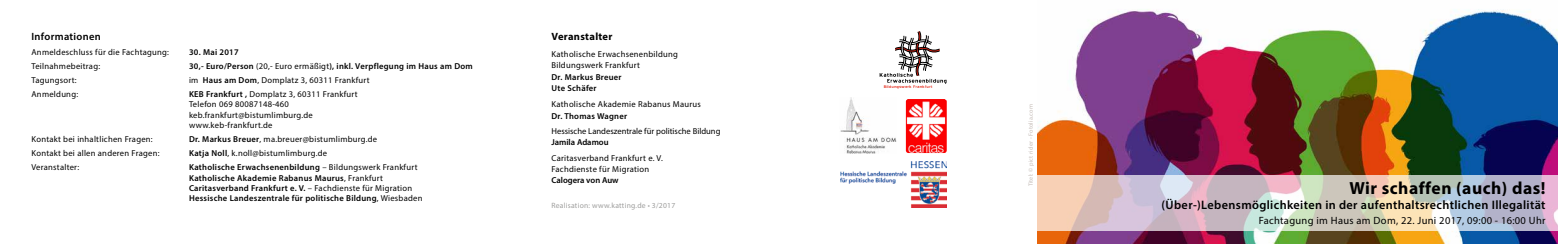
<style>
.page{position:relative;width:1558px;height:244px;background:#fff}
.page>*{position:absolute;margin:0;border:0;box-sizing:border-box;transform-origin:0 0}
.t1{font:700 17.5px "Myriad Pro";letter-spacing:.03em;color:#000}
.t2{font:600 12.25px "Myriad Pro";letter-spacing:.03em;color:#000}
.t3{font:10.5px "Myriad Pro";letter-spacing:.03em;color:#000}
.t4{font:600 10.5px "Myriad Pro";letter-spacing:.03em;color:#000}
.t5{font:700 10.5px "Myriad Pro";letter-spacing:.03em;color:#000}
.t6{font:8.58px/10.3px "Myriad Pro";letter-spacing:.03em;color:#000}
.t7{font:600 8.58px/10.3px "Myriad Pro";letter-spacing:.03em;color:#000}
.t8{font:8.58px "Myriad Pro";color:#000}
.t9{font:600 8.58px "Myriad Pro";color:#000}
.t10{font:7.61px "Myriad Pro";letter-spacing:.03em;color:#9d9d9c}
.t11{font:6.12px "Myriad Pro";letter-spacing:.03em;color:#c6bdb8}
.t12{font:4.73px "Blue Highway";color:#e42313}
.s1{font-weight:400}
.s2{font-weight:600}
</style>
<div class="page">
<img style="left:1037px;top:9px;width:521px;height:234px">
<svg style="left:1037px;top:174px;width:521px;height:55px;background:#d1c5c5"></svg>
<svg style="left:879px;top:31px;width:67px;height:53px"></svg>
<img style="left:840px;top:97px;width:56px;height:55px">
<img style="left:906px;top:99px;width:41px;height:53px">
<img style="left:840px;top:161px;width:107px;height:46px">
<p class="t4" style="left:31px;top:29px;width:71px">Informationen</p>
<p class="t6" style="left:32px;top:46px;width:139px">Anmeldeschluss für die Fachtagung:</p>
<p class="t7" style="left:189px;top:46px;width:51px">30. Mai 2017</p>
<p class="t6" style="left:32px;top:60px;width:70px">Teilnahmebeitrag:</p>
<p class="t7" style="left:189px;top:60px;width:285px">30,- Euro/Person <span class="s1">(20,- Euro ermäßigt</span>), inkl. Verpflegung im Haus am Dom</p>
<p class="t6" style="left:32px;top:74px;width:47px">Tagungsort:</p>
<p class="t6" style="left:189px;top:74px;width:182px">im <span class="s2">Haus am Dom</span>, Domplatz 3, 60311 Frankfurt</p>
<p class="t6" style="left:32px;top:88px;width:48px">Anmeldung:</p>
<p class="t6" style="left:189px;top:88px;width:170px"><span class="s2">KEB Frankfurt ,</span> Domplatz 3, 60311 Frankfurt<br>Telefon 069 80087148-460 keb.frankfurt@bistumlimburg.de www.keb-frankfurt.de</p>
<p class="t6" style="left:32px;top:133px;width:123px">Kontakt bei inhaltlichen Fragen:</p>
<p class="t6" style="left:189px;top:133px;width:190px"><span class="s2">Dr. Markus Breuer</span>, ma.breuer@bistumlimburg.de</p>
<p class="t6" style="left:32px;top:147px;width:130px">Kontakt bei allen anderen Fragen:</p>
<p class="t6" style="left:189px;top:147px;width:140px"><span class="s2">Katja Noll</span>, k.noll@bistumlimburg.de</p>
<p class="t6" style="left:32px;top:161px;width:49px">Veranstalter:</p>
<p class="t7" style="left:189px;top:161px;width:235px">Katholische Erwachsenenbildung <span class="s1">– Bildungswerk Frankfurt </span>Katholische Akademie Rabanus Maurus<span class="s1">, Frankfurt </span>Caritasverband Frankfurt e. V. <span class="s1">– Fachdienste für Migration </span>Hessische Landeszentrale für politische Bildung<span class="s1">, Wiesbaden</span></p>
<p class="t5" style="left:551px;top:30px;width:62px">Veranstalter</p>
<p class="t6" style="left:551px;top:48px;width:128px;line-height:11.4px">Katholische Erwachsenenbildung<br>Bildungswerk Frankfurt</p>
<p class="t7" style="left:551px;top:71px;width:72px;line-height:11.4px">Dr. Markus Breuer<br>Ute Schäfer</p>
<p class="t6" style="left:551px;top:99px;width:151px">Katholische Akademie Rabanus Maurus</p>
<p class="t7" style="left:551px;top:110px;width:77px">Dr. Thomas Wagner</p>
<p class="t8" style="left:551px;top:126px;width:170px">Hessische Landeszentrale für politische Bildung</p>
<p class="t9" style="left:551px;top:136px;width:59px">Jamila Adamou</p>
<p class="t6" style="left:551px;top:152px;width:113px;line-height:11.4px">Caritasverband Frankfurt e. V.<br>Fachdienste für Migration</p>
<p class="t9" style="left:551px;top:174px;width:69px">Calogera von Auw</p>
<p class="t10" style="left:551px;top:199px;width:125px">Realisation: www.katting.de • 3/2017</p>
<p class="t12" style="left:883px;top:84px;width:50px">Bildungswerk Frankfurt</p>
<p class="t11" style="left:1027px;top:186px;width:84px;rotate:-90deg">Titel: © pict rider - Fotolia.com</p>
<h1 class="t1" style="left:1349px;top:176px;width:197px">Wir schaffen (auch) das!</h1>
<h2 class="t2" style="left:1161px;top:196px;width:385px">(Über-)Lebensmöglichkeiten in der aufenthaltsrechtlichen Illegalität</h2>
<p class="t3" style="left:1258px;top:213px;width:288px">Fachtagung im Haus am Dom, 22. Juni 2017, 09:00 - 16:00 Uhr</p>
</div>
